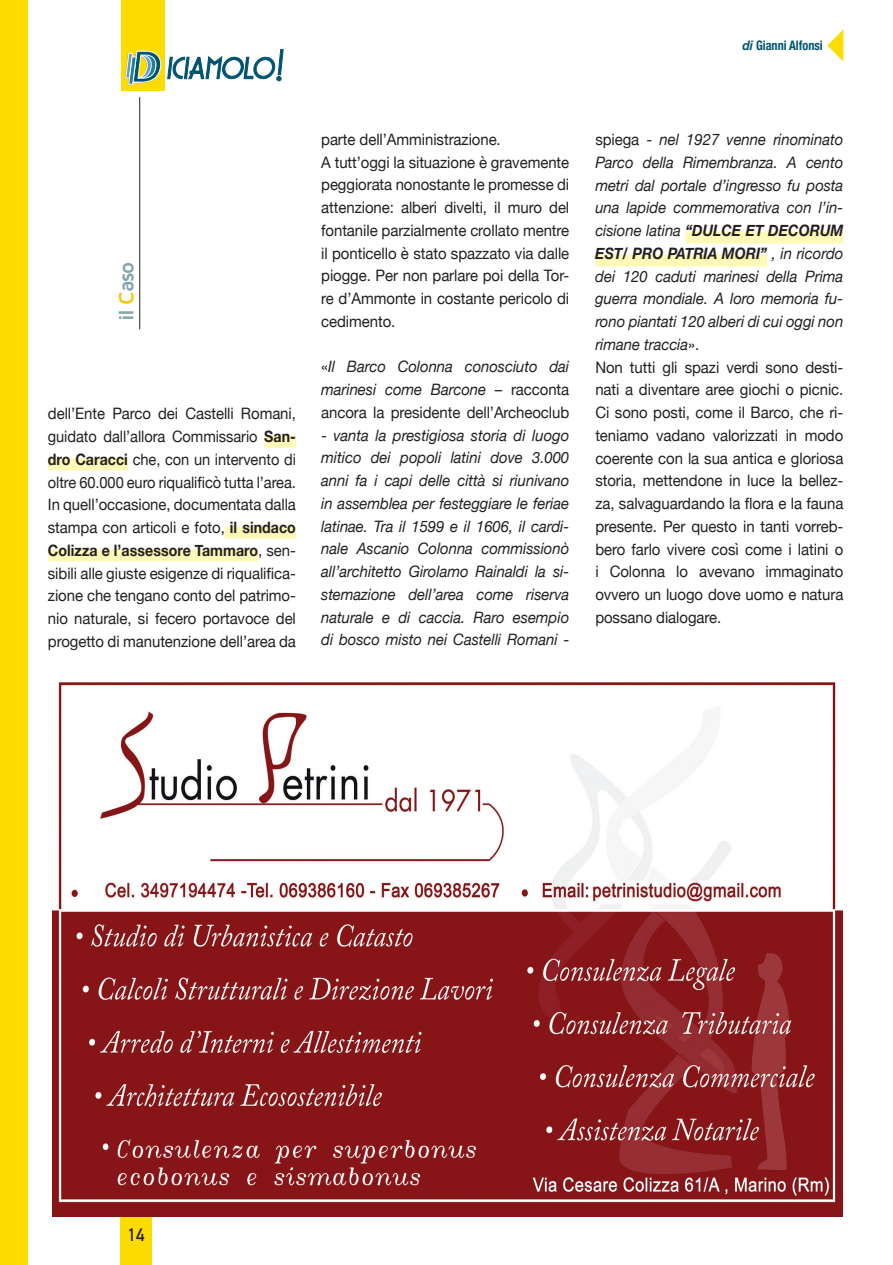
<style>
.page{position:relative;width:893px;height:1265px;background:#fff}
.page>*{position:absolute;margin:0;border:0;box-sizing:border-box;transform-origin:0 0}
.t1{font:700 21.18px "Maven Pro";letter-spacing:-.055em;color:#84a6b1}
.t2{font:17.5px "Copasetic";color:#231f20}
.t3{font:15.75px/22.8px "Helvetica Neue";letter-spacing:-.005em;color:#231f20;scale:.95 1}
.t4{font:italic 15.75px/22.8px "Helvetica Neue";letter-spacing:-.005em;color:#231f20;text-align:justify;scale:.95 1}
.t5{font:700 condensed 13.12px "Helvetica Neue";color:#005471;scale:.93 1}
.s1{font-style:italic;font-stretch:normal}
.s2{color:#fec210}
.s3{font-weight:700}
.s4{font-style:normal}
.s5{font-style:italic}
.s6{font-weight:700;font-style:italic}
.s7{font-family:"DIN Alternate";font-weight:700}
</style>
<div class="page">
<div style="left:120px;top:1215px;width:31px;height:50px;background:#ffdc01"></div>
<div style="left:121px;top:0;width:43px;height:90px;background:#ffdc01"></div>
<svg style="left:125px;top:49px;width:159px;height:36px"></svg>
<hr style="left:139px;top:97px;width:1px;height:232px;background:#231f20">
<div style="left:685px;top:231px;width:158px;height:13px;background:#fff9b8"></div>
<div style="left:595px;top:254px;width:172px;height:12px;background:#fff9b8"></div>
<div style="left:264px;top:435px;width:32px;height:13px;background:#fff9b8"></div>
<div style="left:48px;top:458px;width:80px;height:12px;background:#fff9b8"></div>
<div style="left:225px;top:526px;width:71px;height:13px;background:#fff9b8"></div>
<div style="left:48px;top:549px;width:210px;height:12px;background:#fff9b8"></div>
<img style="left:53px;top:682px;width:790px;height:535px">
<svg style="left:827px;top:30px;width:16px;height:31px"></svg>
<div style="left:0;top:0;width:27px;height:1265px;background:#ffdc01"></div>
<p class="t5" style="left:742px;top:34px;width:88px"><span class="s1">di</span> Gianni Alfonsi</p>
<h1 class="t1" style="left:115px;top:321px;width:61px;rotate:-90deg">il <span class="s2">C</span>aso</h1>
<p class="t3" style="left:48px;top:403px;width:263px;text-align:justify">dell’Ente Parco dei Castelli Romani, guidato dall’allora Commissario <span class="s3">San&shy;dro Caracci</span> che, con un intervento di oltre 60.000 euro riqualificò tutta l’area.<br>In quell’occasione, documentata dalla stampa con articoli e foto, <span class="s3">il sindaco Colizza e l’assessore Tammaro</span>, sen&shy;sibili alle giuste esigenze di riqualifica&shy;zione che tengano conto del patrimo&shy;nio naturale, si fecero portavoce del progetto di manutenzione dell’area da</p>
<p class="t3" style="left:321px;top:129px;width:263px">parte dell’Amministrazione.<br>A tutt’oggi la situazione è gravemente peggiorata nonostante le promesse di attenzione: alberi divelti, il muro del fontanile parzialmente crollato mentre il ponticello è stato spazzato via dalle piogge. Per non parlare poi della Tor&shy;re d’Ammonte in costante pericolo di cedimento.</p>
<p class="t4" style="left:321px;top:356px;width:263px"><span class="s4">«</span>Il Barco Colonna conosciuto dai marinesi come Barcone <span class="s4">– racconta ancora la presidente dell’Archeoclub</span></p>
<p class="t4" style="left:321px;top:425px;width:263px"><span class="s4">-</span> vanta la prestigiosa storia di luogo mitico dei popoli latini dove 3.000 anni fa i capi delle città si riunivano in assemblea per festeggiare le feriae latinae. Tra il 1599 e il 1606, il cardi&shy;nale Ascanio Colonna commissionò all’architetto Girolamo Rainaldi la si&shy;stemazione dell’area come riserva naturale e di caccia. Raro esempio di bosco misto nei Castelli Romani <span class="s4">-</span></p>
<p class="t3" style="left:595px;top:129px;width:263px">spiega - <span class="s5">nel 1927 venne rinominato Parco della Rimembranza. A cento metri dal portale d’ingresso fu posta una lapide commemorativa con l’in&shy;cisione latina</span> <span class="s6">“DULCE ET DECORUM EST/ PRO PATRIA MORI”</span> <span class="s5">, in ricordo dei 120 caduti marinesi della Prima guerra mondiale. A loro memoria fu&shy;rono piantati 120 alberi di cui oggi non rimane traccia</span>».<br>Non tutti gli spazi verdi sono desti&shy;nati a diventare aree giochi o picnic.<br>Ci sono posti, come il Barco, che ri&shy;teniamo vadano valorizzati in modo coerente con la sua antica e gloriosa storia, mettendone in luce la bellez&shy;za, salvaguardando la flora e la fauna presente. Per questo in tanti vorreb&shy;bero farlo vivere così come i latini o i Colonna lo avevano immaginato ovvero un luogo dove uomo e natura possano dialogare.</p>
<p class="t2" style="left:130px;top:1226px;width:16px"><span class="s7">4</span>1 4</p>
</div>
